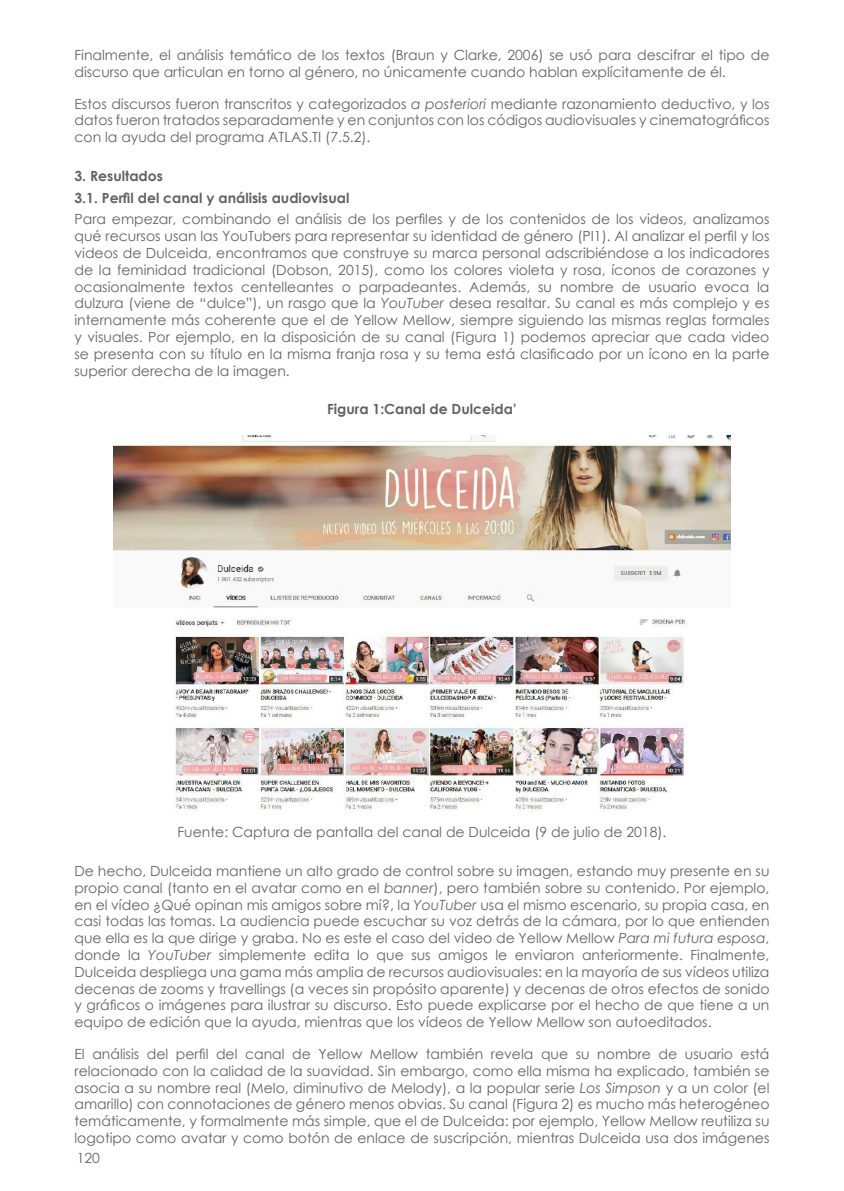
<style>
.page{position:relative;width:844px;height:1191px;background:#fff}
.page>*{position:absolute;margin:0;border:0;box-sizing:border-box;transform-origin:0 0}
.Cuerpo_Artículo{font:14px/16.8px "Century Gothic";color:#636366;text-align:justify}
.Pie_de_foto{font:14px "Century Gothic";color:#636366}
.Sección_Artículo{font:700 14px "Century Gothic";color:#636366}
.Título_figuras{font:700 14px "Century Gothic";color:#636366}
.s1{font-style:italic}
</style>
<div class="page">
<img style="left:114px;top:435px;width:616px;height:375px">
<p class="Cuerpo_Artículo" style="left:74px;top:46px;width:696px">Finalmente, el análisis temático de los textos (Braun y Clarke, 2006) se usó para descifrar el tipo de discurso que articulan en torno al género, no únicamente cuando hablan explícitamente de él.</p>
<p class="Cuerpo_Artículo" style="left:74px;top:95px;width:696px">Estos discursos fueron transcritos y categorizados <span class="s1">a posteriori</span> mediante razonamiento deductivo, y los datos fueron tratados separadamente y en conjuntos con los códigos audiovisuales y cinematográficos con la ayuda del programa ATLAS.TI (7.5.2).</p>
<p class="Sección_Artículo" style="left:74px;top:165px;width:90px">3. Resultados</p>
<p class="Sección_Artículo" style="left:74px;top:187px;width:276px">3.1. Perfil del canal y análisis audiovisual</p>
<p class="Cuerpo_Artículo" style="left:74px;top:211px;width:696px">Para empezar, combinando el análisis de los perfiles y de los contenidos de los videos, analizamos qué recursos usan las YouTubers para representar su identidad de género (PI1). Al analizar el perfil y los videos de Dulceida, encontramos que construye su marca personal adscribiéndose a los indicadores de la feminidad tradicional (Dobson, 2015), como los colores violeta y rosa, íconos de corazones y ocasionalmente textos centelleantes o parpadeantes. Además, su nombre de usuario evoca la dulzura (viene de “dulce”), un rasgo que la <span class="s1">YouTuber</span> desea resaltar. Su canal es más complejo y es internamente más coherente que el de Yellow Mellow, siempre siguiendo las mismas reglas formales y visuales. Por ejemplo, en la disposición de su canal (Figura 1) podemos apreciar que cada video se presenta con su título en la misma franja rosa y su tema está clasificado por un ícono en la parte superior derecha de la imagen.</p>
<p class="Título_figuras" style="left:327px;top:398px;width:191px">Figura 1:Canal de Dulceida’</p>
<p class="Pie_de_foto" style="left:177px;top:822px;width:490px">Fuente: Captura de pantalla del canal de Dulceida (9 de julio de 2018).</p>
<p class="Cuerpo_Artículo" style="left:74px;top:862px;width:696px">De hecho, Dulceida mantiene un alto grado de control sobre su imagen, estando muy presente en su propio canal (tanto en el avatar como en el <span class="s1">banner</span>), pero también sobre su contenido. Por ejemplo, en el vídeo ¿Qué opinan mis amigos sobre mí?, la <span class="s1">YouTuber</span> usa el mismo escenario, su propia casa, en casi todas las tomas. La audiencia puede escuchar su voz detrás de la cámara, por lo que entienden que ella es la que dirige y graba. No es este el caso del video de Yellow Mellow <span class="s1">Para mi futura esposa</span>, donde la <span class="s1">YouTuber</span> simplemente edita lo que sus amigos le enviaron anteriormente. Finalmente, Dulceida despliega una gama más amplia de recursos audiovisuales: en la mayoría de sus vídeos utiliza decenas de zooms y travellings (a veces sin propósito aparente) y decenas de otros efectos de sonido y gráficos o imágenes para ilustrar su discurso. Esto puede explicarse por el hecho de que tiene a un equipo de edición que la ayuda, mientras que los vídeos de Yellow Mellow son autoeditados.</p>
<p class="Cuerpo_Artículo" style="left:74px;top:1045px;width:696px">El análisis del perfil del canal de Yellow Mellow también revela que su nombre de usuario está relacionado con la calidad de la suavidad. Sin embargo, como ella misma ha explicado, también se asocia a su nombre real (Melo, diminutivo de Melody), a la popular serie <span class="s1">Los Simpson</span> y a un color (el amarillo) con connotaciones de género menos obvias. Su canal (Figura 2) es mucho más heterogéneo temáticamente, y formalmente más simple, que el de Dulceida: por ejemplo, Yellow Mellow reutiliza su logotipo como avatar y como botón de enlace de suscripción, mientras Dulceida usa dos imágenes</p>
<p class="Cuerpo_Artículo" style="left:77px;top:1149px;width:25px">120</p>
</div>
